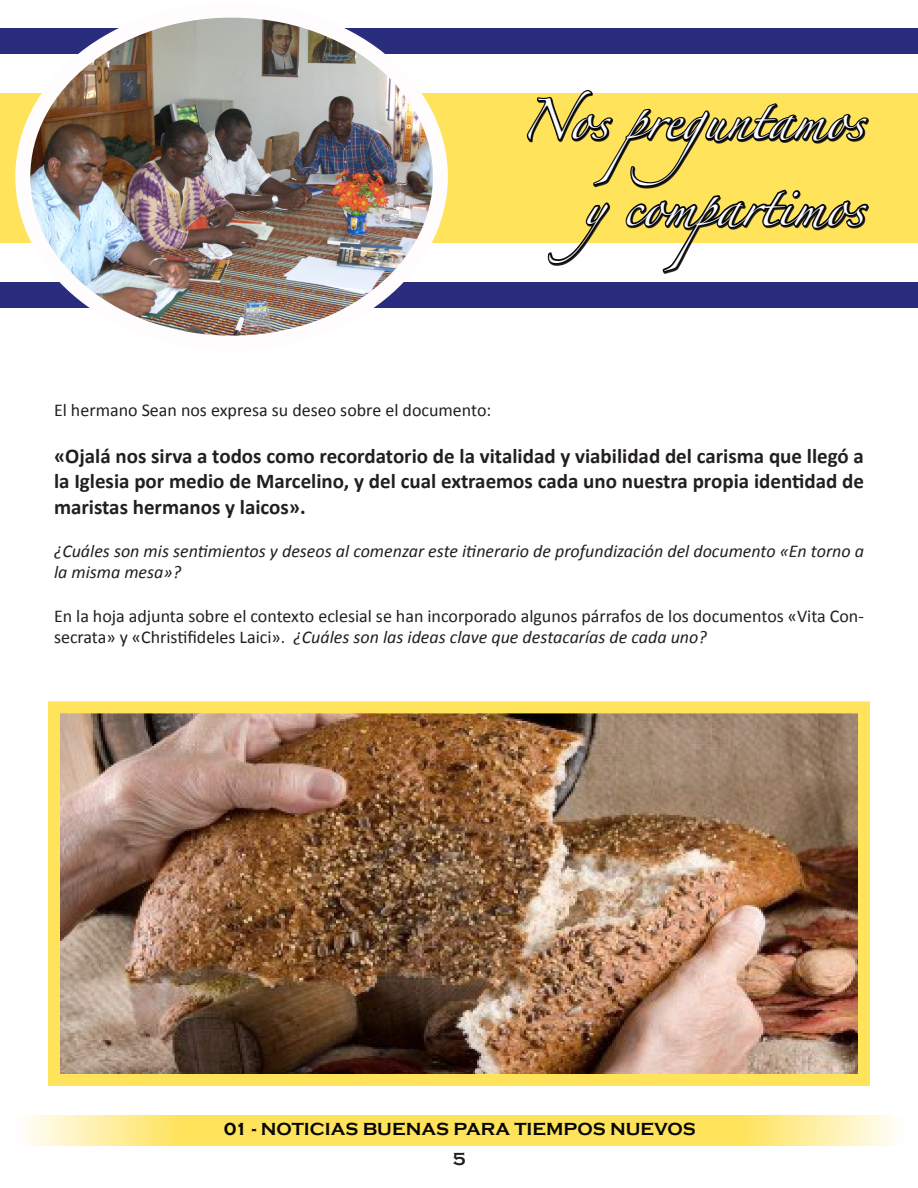
<style>
.page{position:relative;width:918px;height:1188px;background:#fff}
.page>*{position:absolute;margin:0;border:0;box-sizing:border-box;transform-origin:0 0}
.t1{font:36px "Zapfino";color:#fbfdfe}
.t2{font:700 21px/25.2px "Calibri";color:#231f20;text-align:justify}
.t3{font:18px/21.6px "Calibri";color:#231f20}
.t4{font:italic 18px/21.6px "Calibri";color:#231f20}
.t5{font:700 18px "Copperplate Gothic";color:#050605}
.t6{font:700 18px "Copperplate Gothic";color:#231f20}
.s1{font-style:italic}
</style>
<div class="page">
<div style="left:0;top:93px;width:918px;height:150px;background:#ffe35b"></div>
<div style="left:0;top:282px;width:918px;height:25px;background:#2a2c7d"></div>
<div style="left:0;top:29px;width:918px;height:25px;background:#2a2c7d"></div>
<img style="left:23px;top:19px;width:417px;height:316px">
<div style="left:15px;top:3px;width:433px;height:348px;border:15px solid #fefcfd;border-radius:50%"></div>
<svg style="left:526px;top:90px;width:343px;height:184px"></svg>
<svg style="left:26px;top:1115px;width:434px;height:31px;background:#ffe776"></svg>
<svg style="left:460px;top:1115px;width:435px;height:31px;background:#ffe775"></svg>
<img style="left:61px;top:714px;width:796px;height:359px">
<div style="left:48px;top:701px;width:822px;height:385px;border:12px solid #ffe35b"></div>
<p class="t1" style="left:521px;top:105px;width:345px">Nos preguntamos</p>
<p class="t1" style="left:584px;top:191px;width:282px">ycompartimos</p>
<p class="t3" style="left:54px;top:399px;width:439px">El hermano Sean nos expresa su deseo sobre el documento:</p>
<p class="t2" style="left:54px;top:443px;width:812px">«Ojalá nos sirva a todos como recordatorio de la vitalidad y viabilidad del carisma que llegó a la Iglesia por medio de Marcelino, y del cual extraemos cada uno nuestra propia identidad de maristas hermanos y laicos».</p>
<p class="t4" style="left:54px;top:539px;width:812px">¿Cuáles son mis sentimientos y deseos al comenzar este itinerario de profundización del documento «En torno a la misma mesa»?</p>
<p class="t3" style="left:54px;top:604px;width:811px">En la hoja adjunta sobre el contexto eclesial se han incorporado algunos párrafos de los documentos «Vita Con&shy;secrata» y «Christifideles Laici». <span class="s1">¿Cuáles son las ideas clave que destacarías de cada uno?</span></p>
<p class="t5" style="left:224px;top:1119px;width:474px">01 - NOTICIAS BUENAS PARA TIEMPOS NUEVOS</p>
<p class="t6" style="left:453px;top:1149px;width:14px">5</p>
</div>
